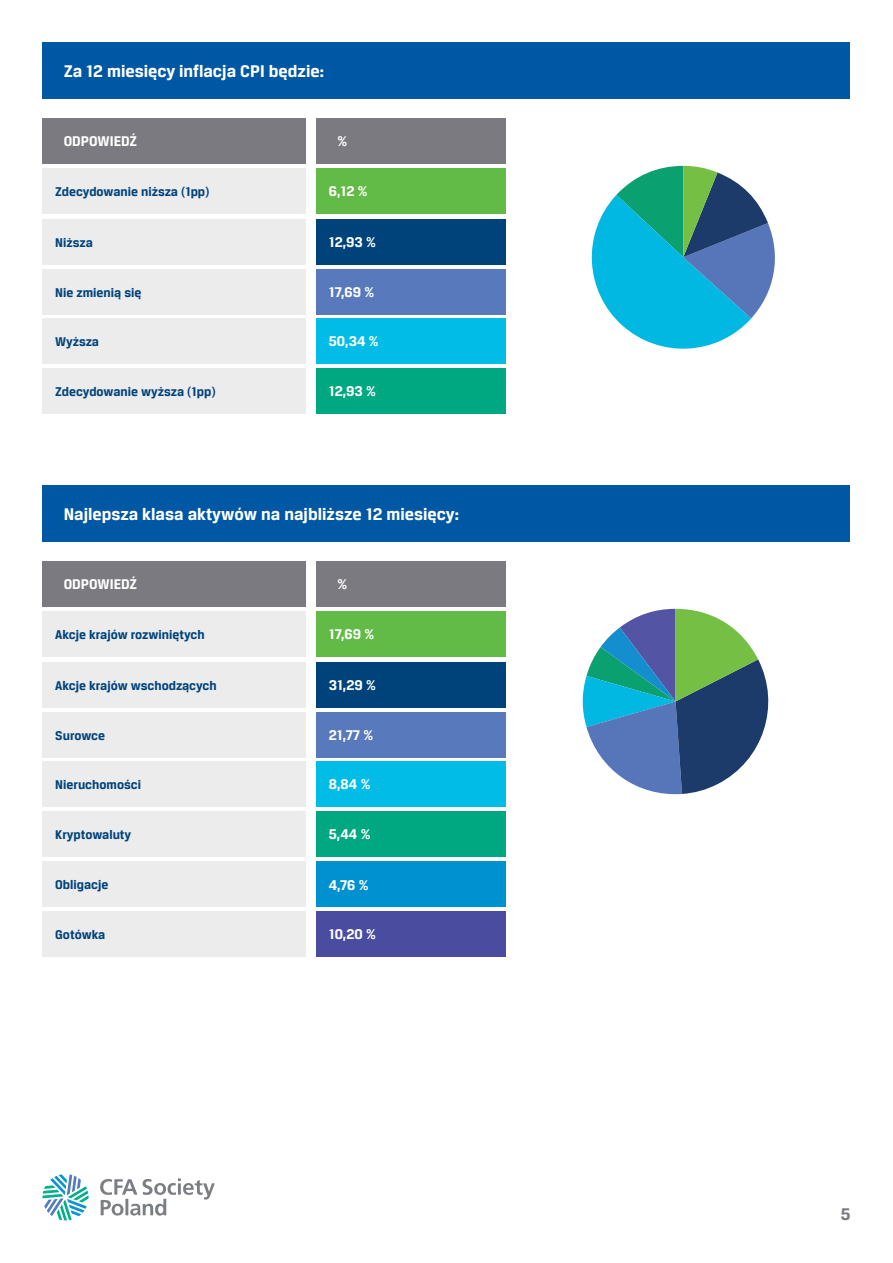
<style>
.page{position:relative;width:893px;height:1263px;background:#fff}
.page>*{position:absolute;margin:0;border:0;box-sizing:border-box;transform-origin:0 0}
.t1{font:700 18px "CFA Breuer Text";color:#fff}
.t2{font:700 18px "CFA Breuer Text";color:#7b7a80}
.t3{font:700 15px "CFA Breuer Text";color:#fff}
.t4{font:700 13.5px "CFA Breuer Text";color:#00437b}
</style>
<div class="page">
<svg style="left:100px;top:1178px;width:115px;height:38px"></svg>
<svg style="left:43px;top:1174px;width:46px;height:46px"></svg>
<div style="left:43px;top:43px;width:807px;height:56px;background:#0058a4"></div>
<div style="left:43px;top:485px;width:807px;height:57px;background:#0058a4"></div>
<div style="left:43px;top:118px;width:263px;height:46px;background:#7b7a80"></div>
<div style="left:43px;top:561px;width:263px;height:46px;background:#7b7a80"></div>
<div style="left:43px;top:168px;width:263px;height:46px;background:#ececed"></div>
<div style="left:43px;top:611px;width:263px;height:45px;background:#ececed"></div>
<div style="left:43px;top:219px;width:263px;height:45px;background:#ececed"></div>
<div style="left:43px;top:662px;width:263px;height:45px;background:#ececed"></div>
<div style="left:43px;top:269px;width:263px;height:45px;background:#ececed"></div>
<div style="left:43px;top:712px;width:263px;height:45px;background:#ececed"></div>
<div style="left:43px;top:318px;width:263px;height:46px;background:#ececed"></div>
<div style="left:43px;top:761px;width:263px;height:45px;background:#ececed"></div>
<div style="left:43px;top:368px;width:263px;height:46px;background:#ececed"></div>
<div style="left:43px;top:811px;width:263px;height:45px;background:#ececed"></div>
<div style="left:43px;top:861px;width:263px;height:46px;background:#ececed"></div>
<div style="left:43px;top:911px;width:263px;height:45px;background:#ececed"></div>
<div style="left:316px;top:118px;width:190px;height:46px;background:#7b7a80"></div>
<div style="left:316px;top:561px;width:190px;height:46px;background:#7b7a80"></div>
<div style="left:316px;top:168px;width:190px;height:46px;background:#62bb46"></div>
<div style="left:316px;top:611px;width:190px;height:45px;background:#62bb46"></div>
<div style="left:316px;top:219px;width:190px;height:45px;background:#00437b"></div>
<div style="left:316px;top:662px;width:190px;height:45px;background:#00437b"></div>
<div style="left:316px;top:269px;width:190px;height:45px;background:#587abc"></div>
<div style="left:316px;top:712px;width:190px;height:45px;background:#587abc"></div>
<div style="left:316px;top:318px;width:190px;height:46px;background:#00bce7"></div>
<div style="left:316px;top:761px;width:190px;height:45px;background:#00bce7"></div>
<div style="left:316px;top:368px;width:190px;height:46px;background:#00a881"></div>
<div style="left:316px;top:811px;width:190px;height:45px;background:#00a881"></div>
<div style="left:316px;top:861px;width:190px;height:46px;background:#0091d1"></div>
<div style="left:316px;top:911px;width:190px;height:45px;background:#4a4ca0"></div>
<svg style="left:591px;top:166px;width:184px;height:183px"></svg>
<svg style="left:582px;top:609px;width:187px;height:186px"></svg>
<h1 class="t1" style="left:64px;top:61px;width:262px">Za 12 miesięcy inflacja CPI będzie:</h1>
<p class="t3" style="left:64px;top:133px;width:75px">ODPOWIEDŹ</p>
<p class="t3" style="left:337px;top:133px;width:11px">%</p>
<p class="t4" style="left:55px;top:184px;width:156px">Zdecydowanie niższa (1pp)</p>
<p class="t3" style="left:329px;top:183px;width:40px">6,12 %</p>
<p class="t4" style="left:55px;top:235px;width:39px">Niższa</p>
<p class="t3" style="left:329px;top:234px;width:49px">12,93 %</p>
<p class="t4" style="left:55px;top:285px;width:88px">Nie zmienią się</p>
<p class="t3" style="left:329px;top:284px;width:47px">17,69 %</p>
<p class="t4" style="left:55px;top:334px;width:45px">Wyższa</p>
<p class="t3" style="left:329px;top:333px;width:51px">50,34 %</p>
<p class="t4" style="left:55px;top:384px;width:162px">Zdecydowanie wyższa (1pp)</p>
<p class="t3" style="left:329px;top:383px;width:49px">12,93 %</p>
<h1 class="t1" style="left:64px;top:504px;width:397px">Najlepsza klasa aktywów na najbliższe 12 miesięcy:</h1>
<p class="t3" style="left:64px;top:576px;width:75px">ODPOWIEDŹ</p>
<p class="t3" style="left:337px;top:576px;width:11px">%</p>
<p class="t4" style="left:55px;top:627px;width:151px">Akcje krajów rozwiniętych</p>
<p class="t3" style="left:329px;top:626px;width:47px">17,69 %</p>
<p class="t4" style="left:55px;top:678px;width:163px">Akcje krajów wschodzących</p>
<p class="t3" style="left:329px;top:677px;width:49px">31,29 %</p>
<p class="t4" style="left:55px;top:728px;width:51px">Surowce</p>
<p class="t3" style="left:329px;top:727px;width:46px">21,77 %</p>
<p class="t4" style="left:55px;top:777px;width:87px">Nieruchomości</p>
<p class="t3" style="left:329px;top:776px;width:43px">8,84 %</p>
<p class="t4" style="left:55px;top:827px;width:78px">Kryptowaluty</p>
<p class="t4" style="left:55px;top:877px;width:55px">Obligacje</p>
<p class="t4" style="left:55px;top:926px;width:51px">Gotówka</p>
<p class="t3" style="left:329px;top:826px;width:43px">5,44 %</p>
<p class="t3" style="left:329px;top:876px;width:41px">4,76 %</p>
<p class="t3" style="left:329px;top:926px;width:49px">10,20 %</p>
<h1 class="t2" style="left:841px;top:1204px;width:11px">5</h1>
</div>
